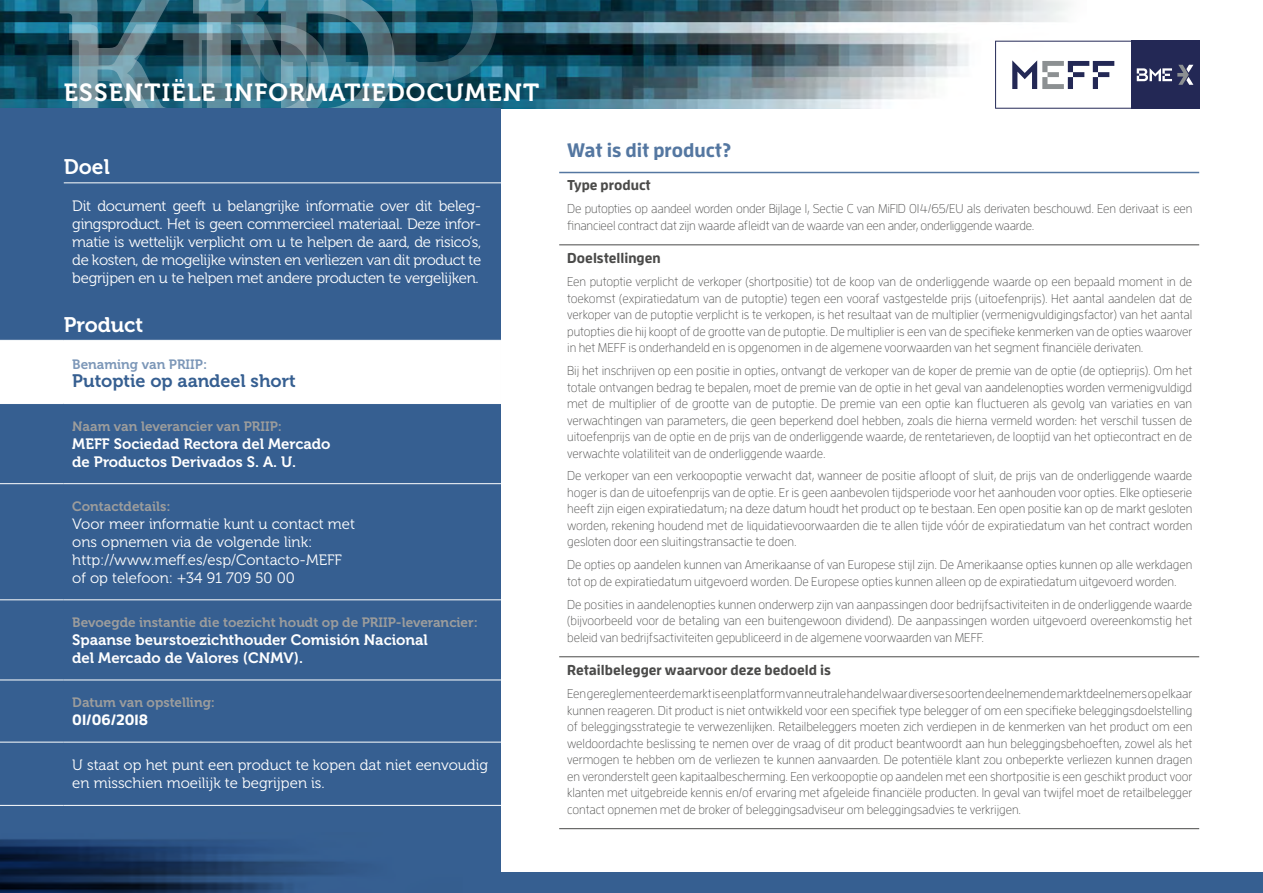
<style>
.page{position:relative;width:1263px;height:893px;background:#fff}
.page>*{position:absolute;margin:0;border:0;box-sizing:border-box;transform-origin:0 0}
.t1{font:24.6px "Museo 700";letter-spacing:.05em;color:#fff}
.t2{font:21px "Museo 700";color:#fff}
.t3{font:700 19.5px "Enzo OT";color:#5477a1}
.t4{font:18px "Museo 700";color:#365f91}
.t5{font:15px/18px "Museo 300";color:#fff}
.t6{font:15px/18px "Museo 700";color:#fff}
.t7{font:700 15px "Enzo OT";color:#fff}
.t8{font:700 14.25px "Enzo OT";color:#4a4a49}
.t9{font:13.5px "Museo 700";color:#9d9d9c}
.t10{font:13.5px "Museo 700";color:#7c97b8}
.t11{font:300 12.75px/16.5px "Enzo OT";letter-spacing:-.005em;color:#4a4a49;text-align:justify}
</style>
<div class="page">
<img style="left:0;top:0;width:1087px;height:109px">
<svg style="left:60px;top:0;width:437px;height:109px"></svg>
<div style="left:1131px;top:41px;width:68px;height:68px;background:#232855"></div>
<svg style="left:995px;top:41px;width:198px;height:68px"></svg>
<hr style="left:559px;top:172px;width:640px;height:1px;background:#5477a1">
<hr style="left:559px;top:245px;width:640px;height:1px;background:#4a4a49">
<hr style="left:559px;top:656px;width:640px;height:1px;background:#4a4a49">
<hr style="left:559px;top:828px;width:640px;height:1px;background:#4a4a49">
<div style="left:0;top:873px;width:1263px;height:20px;background:#365f91"></div>
<div style="left:0;top:109px;width:501px;height:784px;background:#365f91"></div>
<div style="left:0;top:341px;width:501px;height:62px;background:#fff"></div>
<hr style="left:0;top:340px;width:64px;height:1px;background:#fff">
<hr style="left:64px;top:340px;width:437px;height:1px;background:#fff">
<hr style="left:0;top:403px;width:64px;height:1px;background:#fff">
<hr style="left:64px;top:403px;width:437px;height:1px;background:#fff">
<hr style="left:0;top:483px;width:64px;height:1px;background:#fff">
<hr style="left:64px;top:483px;width:437px;height:1px;background:#fff">
<hr style="left:0;top:600px;width:64px;height:1px;background:#fff">
<hr style="left:64px;top:600px;width:437px;height:1px;background:#fff">
<hr style="left:0;top:680px;width:64px;height:1px;background:#fff">
<hr style="left:64px;top:680px;width:437px;height:1px;background:#fff">
<hr style="left:0;top:742px;width:64px;height:1px;background:#fff">
<hr style="left:64px;top:742px;width:437px;height:1px;background:#fff">
<hr style="left:0;top:805px;width:64px;height:1px;background:#fff">
<hr style="left:64px;top:805px;width:437px;height:1px;background:#fff">
<hr style="left:64px;top:182px;width:437px;height:1px;background:#fff">
<h1 class="t1" style="left:64px;top:79px;width:477px">ESSENTIËLE INFORMATIEDOCUMENT</h1>
<h2 class="t2" style="left:64px;top:155px;width:48px">Doel</h2>
<p class="t5" style="left:72px;top:197px;width:411px;text-align:justify">Dit document geeft u belangrijke informatie over dit beleg&shy;gingsproduct. Het is geen commercieel materiaal. Deze infor&shy;matie is wettelijk verplicht om u te helpen de aard, de risico’s, de kosten, de mogelijke winsten en verliezen van dit product te begrijpen en u te helpen met andere producten te vergelijken.</p>
<h2 class="t2" style="left:64px;top:313px;width:81px">Product</h2>
<p class="t10" style="left:72px;top:356px;width:136px">Benaming van PRIIP:</p>
<h3 class="t4" style="left:72px;top:370px;width:225px">Putoptie op aandeel short</h3>
<p class="t9" style="left:72px;top:418px;width:211px">Naam van leverancier van PRIIP:</p>
<p class="t6" style="left:72px;top:435px;width:260px">MEFF Sociedad Rectora del Mercado de Productos Derivados S. A. U.</p>
<p class="t9" style="left:72px;top:499px;width:100px">Contactdetails:</p>
<p class="t5" style="left:72px;top:515px;width:284px">Voor meer informatie kunt u contact met ons opnemen via de volgende link: http://www.meff.es/esp/Contacto-MEFF of op telefoon: +34 91 709 50 00</p>
<p class="t9" style="left:72px;top:615px;width:407px">Bevoegde instantie die toezicht houdt op de PRIIP-leverancier:</p>
<p class="t6" style="left:72px;top:631px;width:357px">Spaanse beurstoezichthouder Comisión Nacional del Mercado de Valores (CNMV).</p>
<p class="t9" style="left:72px;top:695px;width:144px">Datum van opstelling:</p>
<p class="t7" style="left:72px;top:710px;width:77px">01/06/2018</p>
<p class="t5" style="left:72px;top:756px;width:417px">U staat op het punt een product te kopen dat niet eenvoudig en misschien moeilijk te begrijpen is.</p>
<h3 class="t3" style="left:567px;top:138px;width:165px">Wat is dit product?</h3>
<p class="t8" style="left:567px;top:176px;width:85px">Type product</p>
<p class="t11" style="left:567px;top:200px;width:627px">De putopties op aandeel worden onder Bijlage I, Sectie C van MiFID 014/65/EU als derivaten beschouwd. Een derivaat is een financieel contract dat zijn waarde afleidt van de waarde van een ander, onderliggende waarde.</p>
<p class="t8" style="left:567px;top:249px;width:95px">Doelstellingen</p>
<p class="t11" style="left:567px;top:273px;width:627px">Een putoptie verplicht de verkoper (shortpositie) tot de koop van de onderliggende waarde op een bepaald moment in de toekomst (expiratiedatum van de putoptie) tegen een vooraf vastgestelde prijs (uitoefenprijs). Het aantal aandelen dat de verkoper van de putoptie verplicht is te verkopen, is het resultaat van de multiplier (vermenigvuldigingsfactor) van het aantal putopties die hij koopt of de grootte van de putoptie. De multiplier is een van de specifieke kenmerken van de opties waarover in het MEFF is onderhandeld en is opgenomen in de algemene voorwaarden van het segment financiële derivaten.</p>
<p class="t11" style="left:567px;top:362px;width:627px">Bij het inschrijven op een positie in opties, ontvangt de verkoper van de koper de premie van de optie (de optieprijs). Om het totale ontvangen bedrag te bepalen, moet de premie van de optie in het geval van aandelenopties worden vermenigvuldigd met de multiplier of de grootte van de putoptie. De premie van een optie kan fluctueren als gevolg van variaties en van verwachtingen van parameters, die geen beperkend doel hebben, zoals die hierna vermeld worden: het verschil tussen de uitoefenprijs van de optie en de prijs van de onderliggende waarde, de rentetarieven, de looptijd van het optiecontract en de verwachte volatiliteit van de onderliggende waarde.</p>
<p class="t11" style="left:567px;top:467px;width:627px">De verkoper van een verkoopoptie verwacht dat, wanneer de positie afloopt of sluit, de prijs van de onderliggende waarde hoger is dan de uitoefenprijs van de optie. Er is geen aanbevolen tijdsperiode voor het aanhouden voor opties. Elke optieserie heeft zijn eigen expiratiedatum; na deze datum houdt het product op te bestaan. Een open positie kan op de markt gesloten worden, rekening houdend met de liquidatievoorwaarden die te allen tijde vóór de expiratiedatum van het contract worden gesloten door een sluitingstransactie te doen.</p>
<p class="t11" style="left:567px;top:556px;width:626px">De opties op aandelen kunnen van Amerikaanse of van Europese stijl zijn. De Amerikaanse opties kunnen op alle werkdagen tot op de expiratiedatum uitgevoerd worden. De Europese opties kunnen alleen op de expiratiedatum uitgevoerd worden.</p>
<p class="t11" style="left:567px;top:596px;width:627px">De posities in aandelenopties kunnen onderwerp zijn van aanpassingen door bedrijfsactiviteiten in de onderliggende waarde (bijvoorbeeld voor de betaling van een buitengewoon dividend). De aanpassingen worden uitgevoerd overeenkomstig het beleid van bedrijfsactiviteiten gepubliceerd in de algemene voorwaarden van MEFF.</p>
<p class="t8" style="left:567px;top:661px;width:265px">Retailbelegger waarvoor deze bedoeld is</p>
<p class="t11" style="left:567px;top:685px;width:627px">Een gereglementeerde markt is een platform van neutrale handel waar diverse soorten deelnemende marktdeelnemers op elkaar kunnen reageren. Dit product is niet ontwikkeld voor een specifiek type belegger of om een specifieke beleggingsdoelstelling of beleggingsstrategie te verwezenlijken. Retailbeleggers moeten zich verdiepen in de kenmerken van het product om een weldoordachte beslissing te nemen over de vraag of dit product beantwoordt aan hun beleggingsbehoeften, zowel als het vermogen te hebben om de verliezen te kunnen aanvaarden. De potentiële klant zou onbeperkte verliezen kunnen dragen en veronderstelt geen kapitaalbescherming. Een verkoopoptie op aandelen met een shortpositie is een geschikt product voor klanten met uitgebreide kennis en/of ervaring met afgeleide financiële producten. In geval van twijfel moet de retailbelegger contact opnemen met de broker of beleggingsadviseur om beleggingsadvies te verkrijgen.</p>
</div>
